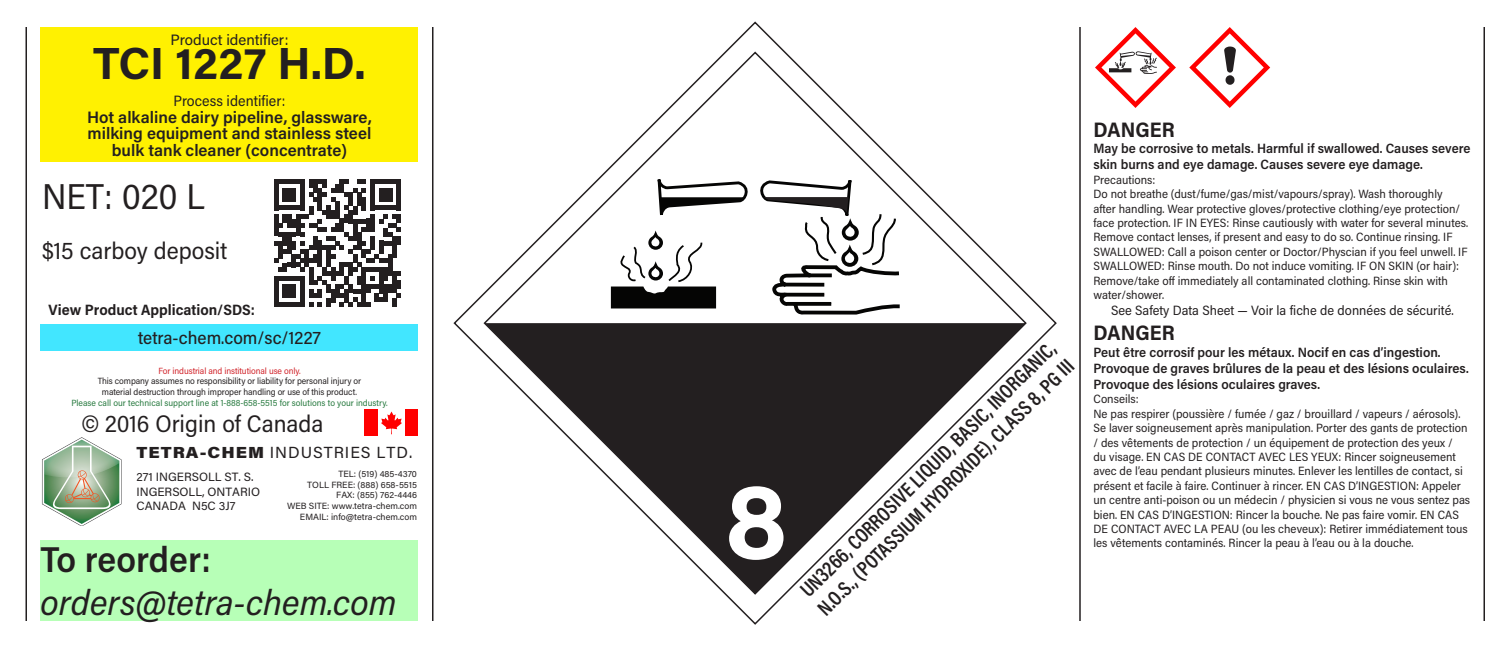
<style>
.page{position:relative;width:1512px;height:648px;background:#fff}
.page>*{position:absolute;margin:0;border:0;box-sizing:border-box;transform-origin:0 0}
.t1{font:700 108px "Acumin Pro";color:#fff}
.LABEL_-_Product_Iden{font:700 45px "Acumin Pro";color:#231f20}
.t2{font:italic 36px/43.2px "Acumin Pro Semi Cond";color:#231f20}
.t3{font:36px "Acumin Pro Semi Cond";color:#231f20}
.t4{font:24px "Acumin Pro Semi Cond";color:#231f20}
.LABEL_-_TDGA_Text{font:600 21px/25.2px "Acumin Pro Cond";color:#231f20}
.LABEL_-_Signal_Word{font:700 21px "Acumin Pro Semi Cond";color:#231f20}
.t5{font:500 18px "Acumin Pro Semi Cond";color:#231f20}
.LABEL_-_Process_Iden{font:600 16.5px/16.5px "Acumin Pro";color:#231f20;text-align:center}
.t6{font:16.05px "Acumin Pro";letter-spacing:.06em;color:#231f20}
.t7{font:700 15px "Acumin Pro Semi Cond";color:#231f20}
.LABEL_-_Product_Iden-2{font:15px "Acumin Pro";color:#231f20}
.t8{font:15px "Acumin Pro Semi Cond";color:#231f20}
.LABEL_-_Hazard_State{font:600 13.5px/16.2px "Acumin Pro Semi Cond";color:#231f20}
.t9{font:13.5px "Acumin Pro Semi Cond";color:#231f20}
.LABEL_-_Precautionar{font:12px/14.4px "Acumin Pro Semi Cond";color:#231f20}
.t10{font:12px "Acumin Pro";color:#231f20}
.t11{font:9px/10.8px "Acumin Pro Semi Cond";letter-spacing:-.01em;color:#231f20;text-align:center}
.t12{font:9px "Acumin Pro";color:#231f20}
.t13{font:9px "Acumin Pro Semi Cond";color:#26793e}
.t14{font:9px "Acumin Pro Semi Cond";letter-spacing:-.01em;color:#d1232a}
.s1{font-weight:900}
.s2{font-weight:600;font-style:normal}
</style>
<div class="page">
<hr style="left:432px;top:27px;width:2px;height:594px;background:#231f20">
<hr style="left:26px;top:27px;width:1px;height:594px;background:#231f20">
<hr style="left:1079px;top:27px;width:2px;height:594px;background:#231f20">
<div style="left:40px;top:27px;width:378px;height:135px;background:#fff101"></div>
<hr style="left:1484px;top:27px;width:1px;height:594px;background:#231f20">
<svg style="left:274px;top:180px;width:127px;height:126px"></svg>
<svg style="left:482px;top:50px;width:546px;height:546px"></svg>
<svg style="left:611px;top:177px;width:293px;height:139px"></svg>
<div style="left:40px;top:324px;width:378px;height:27px;background:#42e6ff"></div>
<svg style="left:42px;top:437px;width:80px;height:89px"></svg>
<div style="left:364px;top:409px;width:54px;height:27px;background:#f00"></div>
<div style="left:378px;top:409px;width:27px;height:27px;background:#fff"></div>
<svg style="left:381px;top:412px;width:21px;height:22px"></svg>
<svg style="left:1095px;top:27px;width:81px;height:81px"></svg>
<svg style="left:1189px;top:27px;width:81px;height:81px"></svg>
<div style="left:40px;top:540px;width:378px;height:81px;background:#b7ffb7"></div>
<p class="LABEL_-_Product_Iden-2" style="left:171px;top:29px;width:119px">Product identifier:</p>
<p class="LABEL_-_Product_Iden" style="left:93px;top:32px;width:274px">TCI 1227 H.D.</p>
<p class="t8" style="left:174px;top:90px;width:113px">Process identifier:</p>
<p class="LABEL_-_Process_Iden" style="left:87px;top:108px;width:286px">Hot alkaline dairy pipeline, glassware, milking equipment and stainless steel bulk tank cleaner (concentrate)</p>
<p class="t3" style="left:42px;top:171px;width:164px">NET: 020 L</p>
<p class="t4" style="left:42px;top:234px;width:187px">$15 carboy deposit</p>
<p class="t7" style="left:49px;top:299px;width:208px">View Product Application/SDS:</p>
<p class="t5" style="left:138px;top:325px;width:184px">tetra-chem.com/sc/1227</p>
<p class="t14" style="left:158px;top:364px;width:144px">For industrial and institutional use only.</p>
<p class="t11" style="left:98px;top:376px;width:265px">This company assumes no responsibility or liability for personal injury or material destruction through improper handling or use of this product.</p>
<p class="t13" style="left:71px;top:397px;width:318px">Please call our technical support line at 1-888-658-5515 for solutions to your industry.</p>
<p class="t6" style="left:136px;top:441px;width:277px"><span class="s1">TETRA-CHEM</span> INDUSTRIES LTD.</p>
<p class="t12" style="left:338px;top:467px;width:80px">TEL: (519) 485-4370</p>
<p class="t12" style="left:307px;top:478px;width:111px">TOLL FREE: (888) 658-5515</p>
<p class="t12" style="left:336px;top:489px;width:82px">FAX: (855) 762-4446</p>
<p class="t12" style="left:287px;top:500px;width:131px">WEB SITE: www.tetra-chem.com</p>
<p class="t12" style="left:300px;top:511px;width:119px">EMAIL: info@tetra-chem.com</p>
<p class="t4" style="left:81px;top:407px;width:244px">© 2016 Origin of Canada</p>
<p class="t10" style="left:136px;top:469px;width:119px">271 INGERSOLL ST. S.</p>
<p class="t10" style="left:136px;top:483px;width:125px">INGERSOLL, ONTARIO</p>
<p class="t10" style="left:136px;top:498px;width:101px">CANADA N5C 3J7</p>
<p class="t2" style="left:40px;top:536px;width:358px"><span class="s2">To reorder: </span>orders@tetra-chem.com</p>
<p class="t1" style="left:725px;top:445px;width:65px">8</p>
<p class="LABEL_-_TDGA_Text" style="left:794px;top:585px;width:355px;rotate:-45deg">UN3266, CORROSIVE LIQUID, BASIC, INORGANIC,<br>N.O.S., (POTASSIUM HYDROXIDE), CLASS 8, PG III</p>
<p class="LABEL_-_Signal_Word" style="left:1094px;top:115px;width:83px">DANGER</p>
<p class="LABEL_-_Hazard_State" style="left:1094px;top:140px;width:379px">May be corrosive to metals. Harmful if swallowed. Causes severe skin burns and eye damage. Causes severe eye damage.</p>
<p class="LABEL_-_Precautionar" style="left:1094px;top:172px;width:64px">Precautions:</p>
<p class="LABEL_-_Precautionar" style="left:1094px;top:186px;width:376px">Do not breathe (dust/fume/gas/mist/vapours/spray). Wash thoroughly<br>after handling. Wear protective gloves/protective clothing/eye protection/ face protection. IF IN EYES: Rinse cautiously with water for several minutes.<br>Remove contact lenses, if present and easy to do so. Continue rinsing. IF SWALLOWED: Call a poison center or Doctor/Physcian if you feel unwell. IF SWALLOWED: Rinse mouth. Do not induce vomiting. IF ON SKIN (or hair):<br>Remove/take off immediately all contaminated clothing. Rinse skin with water/shower.</p>
<p class="t9" style="left:1111px;top:301px;width:344px">See Safety Data Sheet — Voir la fiche de données de sécurité.</p>
<p class="LABEL_-_Signal_Word" style="left:1094px;top:318px;width:83px">DANGER</p>
<p class="LABEL_-_Hazard_State" style="left:1094px;top:343px;width:377px">Peut être corrosif pour les métaux. Nocif en cas d’ingestion.<br>Provoque de graves brûlures de la peau et des lésions oculaires.<br>Provoque des lésions oculaires graves.</p>
<p class="LABEL_-_Precautionar" style="left:1094px;top:391px;width:47px">Conseils:</p>
<p class="LABEL_-_Precautionar" style="left:1094px;top:406px;width:378px">Ne pas respirer (poussière / fumée / gaz / brouillard / vapeurs / aérosols).<br>Se laver soigneusement après manipulation. Porter des gants de protection / des vêtements de protection / un équipement de protection des yeux /<br>du visage. EN CAS DE CONTACT AVEC LES YEUX: Rincer soigneusement avec de l’eau pendant plusieurs minutes. Enlever les lentilles de contact, si présent et facile à faire. Continuer à rincer. EN CAS D’INGESTION: Appeler un centre anti-poison ou un médecin / physicien si vous ne vous sentez pas bien. EN CAS D’INGESTION: Rincer la bouche. Ne pas faire vomir. EN CAS DE CONTACT AVEC LA PEAU (ou les cheveux): Retirer immédiatement tous les vêtements contaminés. Rincer la peau à l’eau ou à la douche.</p>
</div>
